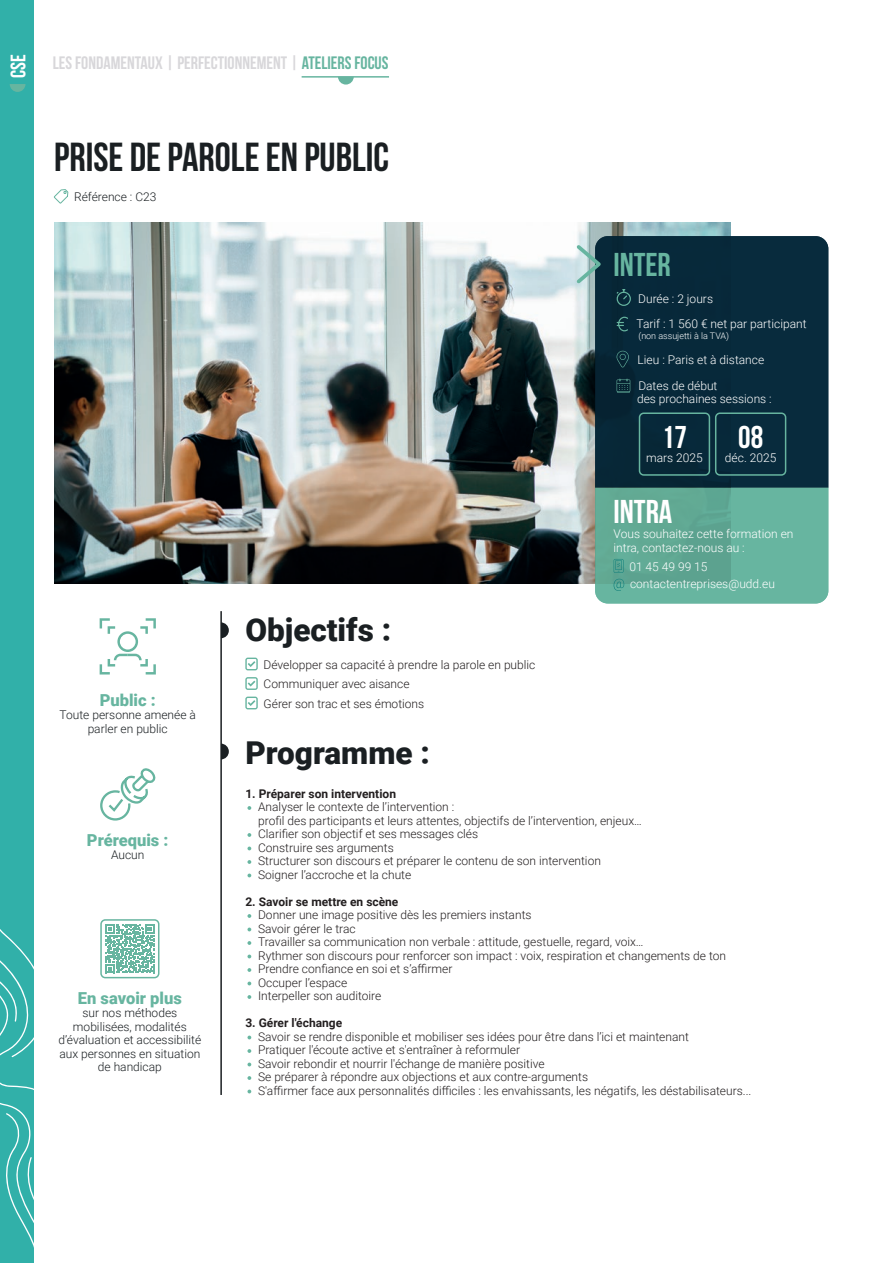
<style>
.page{position:relative;width:893px;height:1263px;background:#fff}
.page>*{position:absolute;margin:0;border:0;box-sizing:border-box;transform-origin:0 0}
.t1{font:40.5px "Bebas Neue";color:#1a1f22}
.t2{font:33px "Bebas Neue";color:#67b5a0}
.t3{font:33px "Bebas Neue";color:#fff}
.t4{font:900 31.5px "Roboto";color:#1a1f22}
.t5{font:31.5px "Bebas Neue";color:#fff}
.t6{font:21px "Bebas Neue";color:#fff}
.t7{font:18px "Bebas Neue";color:#d8d7da}
.t8{font:900 16.5px "Roboto";color:#67b5a0}
.t9{font:300 12px/13.5px "Roboto";color:#231f20}
.t10{font:300 12px/25.5px "Roboto";color:#fff}
.t11{font:300 12px/13.5px "Roboto";color:#1a1f22;text-align:center}
.t12{font:700 12px "Roboto";color:#231f20}
.t13{font:300 9px "Roboto";color:#fff}
.s1{color:#67b5a0}
</style>
<div class="page">
<svg style="left:100px;top:768px;width:56px;height:53px"></svg>
<svg style="left:100px;top:618px;width:56px;height:56px"></svg>
<svg style="left:245px;top:658px;width:13px;height:12px"></svg>
<svg style="left:245px;top:677px;width:13px;height:13px"></svg>
<svg style="left:245px;top:697px;width:13px;height:12px"></svg>
<hr style="left:220px;top:611px;width:2px;height:484px;background:#1a1f22">
<svg style="left:221px;top:622px;width:8px;height:16px"></svg>
<svg style="left:222px;top:744px;width:7px;height:15px"></svg>
<svg style="left:53px;top:189px;width:16px;height:15px"></svg>
<svg style="left:247px;top:806px;width:4px;height:4px"></svg>
<svg style="left:247px;top:833px;width:4px;height:4px"></svg>
<svg style="left:247px;top:846px;width:4px;height:4px"></svg>
<svg style="left:247px;top:860px;width:4px;height:4px"></svg>
<svg style="left:247px;top:873px;width:4px;height:4px"></svg>
<svg style="left:247px;top:914px;width:4px;height:4px"></svg>
<svg style="left:247px;top:927px;width:4px;height:4px"></svg>
<svg style="left:247px;top:941px;width:4px;height:4px"></svg>
<svg style="left:247px;top:954px;width:4px;height:4px"></svg>
<svg style="left:247px;top:968px;width:4px;height:4px"></svg>
<svg style="left:247px;top:981px;width:4px;height:4px"></svg>
<svg style="left:247px;top:995px;width:4px;height:4px"></svg>
<svg style="left:247px;top:1035px;width:4px;height:4px"></svg>
<svg style="left:247px;top:1049px;width:4px;height:4px"></svg>
<svg style="left:247px;top:1062px;width:4px;height:4px"></svg>
<svg style="left:247px;top:1076px;width:4px;height:4px"></svg>
<svg style="left:247px;top:1089px;width:4px;height:4px"></svg>
<img style="left:54px;top:222px;width:677px;height:362px">
<hr style="left:302px;top:76px;width:87px;height:2px;background:#67b5a0">
<svg style="left:338px;top:77px;width:16px;height:8px"></svg>
<svg style="left:100px;top:919px;width:60px;height:60px;fill:#67b5a0"></svg>
<div style="left:595px;top:236px;width:233px;height:252px;background:#07293b"></div>
<div style="left:617px;top:292px;width:14px;height:14px;border:1px solid #67b5a0;border-radius:50%"></div>
<svg style="left:615px;top:288px;width:13px;height:12px"></svg>
<svg style="left:617px;top:316px;width:12px;height:16px"></svg>
<svg style="left:617px;top:351px;width:12px;height:16px"></svg>
<svg style="left:617px;top:379px;width:13px;height:14px"></svg>
<svg style="left:573px;top:242px;width:32px;height:45px"></svg>
<svg style="left:595px;top:488px;width:233px;height:115px;background:#63ae99"></svg>
<div style="left:639px;top:412px;width:71px;height:64px;border:2px solid #67b5a0;border-radius:4px"></div>
<div style="left:715px;top:412px;width:71px;height:64px;border:2px solid #67b5a0;border-radius:4px"></div>
<div style="left:0;top:0;width:34px;height:1263px;background:#31b0a9"></div>
<svg style="left:0;top:929px;width:34px;height:319px"></svg>
<svg style="left:10px;top:84px;width:16px;height:8px"></svg>
<h3 class="t6" style="left:7px;top:78px;width:25px;rotate:-90deg">CSE</h3>
<h3 class="t7" style="left:53px;top:53px;width:337px">LES FONDAMENTAUX | PERFECTIONNEMENT | <span class="s1">ATELIERS FOCUS</span></h3>
<h1 class="t1" style="left:54px;top:135px;width:337px">PRISE DE PAROLE EN PUBLIC</h1>
<p class="t11" style="left:74px;top:189px;width:84px">Référence : C23</p>
<h3 class="t8" style="left:100px;top:688px;width:58px">Public :</h3>
<p class="t11" style="left:60px;top:708px;width:138px">Toute personne amenée à parler en public</p>
<h3 class="t8" style="left:87px;top:828px;width:83px">Prérequis :</h3>
<p class="t11" style="left:111px;top:848px;width:35px">Aucun</p>
<h3 class="t8" style="left:78px;top:986px;width:105px">En savoir plus</h3>
<p class="t11" style="left:59px;top:1006px;width:144px">sur nos méthodes mobilisées, modalités d’évaluation et accessibilité aux personnes en situation de handicap</p>
<h2 class="t2" style="left:613px;top:247px;width:59px">INTER</h2>
<p class="t10" style="left:637px;top:285px;width:171px">Durée : 2 jours<br>Tarif : 1 560 € net par participant</p>
<p class="t13" style="left:638px;top:329px;width:92px">(non assujetti à la TVA)</p>
<p class="t10" style="left:638px;top:347px;width:128px">Lieu : Paris et à distance<br>Dates de début</p>
<p class="t10" style="left:637px;top:386px;width:136px">des prochaines sessions :</p>
<h3 class="t5" style="left:662px;top:420px;width:26px">17</h3>
<p class="t10" style="left:646px;top:444px;width:58px">mars 2025</p>
<h3 class="t5" style="left:738px;top:420px;width:26px">08</h3>
<p class="t10" style="left:725px;top:444px;width:53px">déc. 2025</p>
<h3 class="t4" style="left:245px;top:607px;width:147px">Objectifs :</h3>
<p class="t9" style="left:264px;top:654px;width:273px;line-height:19.5px">Développer sa capacité à prendre la parole en public<br>Communiquer avec aisance<br>Gérer son trac et ses émotions</p>
<h3 class="t4" style="left:245px;top:730px;width:186px">Programme :</h3>
<h2 class="t3" style="left:614px;top:493px;width:60px">INTRA</h2>
<p class="t10" style="left:614px;top:527px;width:181px;line-height:13.5px">Vous souhaitez cette formation en intra, contactez-nous au :</p>
<p class="t10" style="left:629px;top:558px;width:147px;line-height:16.5px">01 45 49 99 15 contactentreprises@udd.eu</p>
<p class="t12" style="left:245px;top:785px;width:152px">1. Préparer son intervention</p>
<p class="t9" style="left:258px;top:800px;width:385px">Analyser le contexte de l’intervention :<br>profil des participants et leurs attentes, objectifs de l’intervention, enjeux… Clarifier son objectif et ses messages clés<br>Construire ses arguments<br>Structurer son discours et préparer le contenu de son intervention Soigner l’accroche et la chute</p>
<p class="t12" style="left:245px;top:893px;width:155px">2. Savoir se mettre en scène</p>
<p class="t9" style="left:258px;top:908px;width:469px">Donner une image positive dès les premiers instants<br>Savoir gérer le trac<br>Travailler sa communication non verbale : attitude, gestuelle, regard, voix…<br>Rythmer son discours pour renforcer son impact : voix, respiration et changements de ton Prendre confiance en soi et s’affirmer<br>Occuper l’espace<br>Interpeller son auditoire</p>
<p class="t12" style="left:245px;top:1015px;width:98px">3. Gérer l'échange</p>
<p class="t9" style="left:258px;top:1029px;width:495px">Savoir se rendre disponible et mobiliser ses idées pour être dans l’ici et maintenant<br>Pratiquer l'écoute active et s'entraîner à reformuler<br>Savoir rebondir et nourrir l'échange de manière positive<br>Se préparer à répondre aux objections et aux contre-arguments<br>S'affirmer face aux personnalités difficiles : les envahissants, les négatifs, les déstabilisateurs...</p>
</div>
